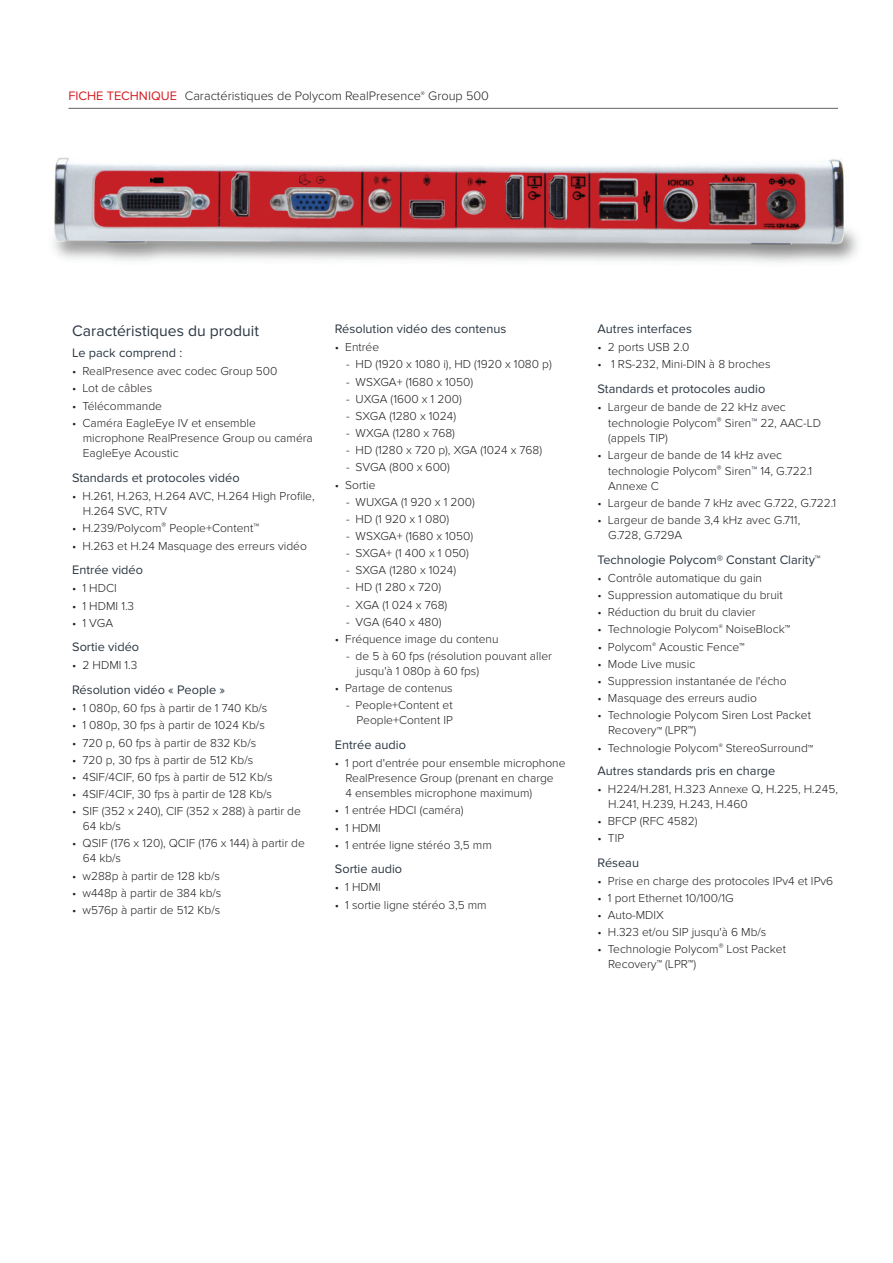
<style>
.page{position:relative;width:893px;height:1263px;background:#fff}
.page>*{position:absolute;margin:0;border:0;box-sizing:border-box;transform-origin:0 0}
.t1{font:15.75px "Proxima Nova";color:#2c3742}
.t2{font:12.75px "Proxima Nova";color:#2c3742}
.t3{font:300 12.75px "Proxima Nova";color:#231f20}
.t4{font:300 12px/15px "Proxima Nova";color:#231f20}
.s1{font-weight:400;color:#d41b21}
.s2{font-weight:400;font-size:12.75px;color:#2c3742}
</style>
<div class="page">
<hr style="left:68px;top:108px;width:770px;height:1px;background:#636366">
<img style="left:53px;top:157px;width:805px;height:106px">
<p class="t3" style="left:68px;top:88px;width:422px"><span class="s1">FICHE TECHNIQUE</span> Caractéristiques de Polycom RealPresence<sup>®</sup> Group 500</p>
<h1 class="t1" style="left:72px;top:321px;width:188px">Caractéristiques du produit</h1>
<p class="t2" style="left:72px;top:346px;width:112px">Le pack comprend :</p>
<p class="t4" style="left:72px;top:364px;width:207px">• RealPresence avec codec Group 500</p>
<p class="t4" style="left:72px;top:381px;width:81px">• Lot de câbles</p>
<p class="t4" style="left:72px;top:398px;width:91px">• Télécommande</p>
<p class="t4" style="left:83px;top:415px;width:232px;text-indent:-10px">• Caméra EagleEye IV et ensemble microphone RealPresence Group ou caméra<br>EagleEye Acoustic</p>
<p class="t2" style="left:72px;top:470px;width:169px">Standards et protocoles vidéo</p>
<p class="t4" style="left:83px;top:488px;width:233px;text-indent:-10px">• H.261, H.263, H.264 AVC, H.264 High Profile,<br>H.264 SVC, RTV</p>
<p class="t4" style="left:72px;top:521px;width:188px">• H.239/Polycom<sup>®</sup> People+Content<span class="s2">™</span></p>
<p class="t4" style="left:72px;top:538px;width:236px">• H.263 et H.24 Masquage des erreurs vidéo</p>
<p class="t2" style="left:72px;top:563px;width:72px">Entrée vidéo</p>
<p class="t4" style="left:72px;top:581px;width:46px">• 1 HDCI</p>
<p class="t4" style="left:72px;top:598px;width:63px">• 1 HDMI 1.3</p>
<p class="t4" style="left:72px;top:615px;width:42px">• 1 VGA</p>
<p class="t2" style="left:72px;top:640px;width:68px">Sortie vidéo</p>
<p class="t4" style="left:72px;top:658px;width:67px">• 2 HDMI 1.3</p>
<p class="t2" style="left:72px;top:683px;width:155px">Résolution vidéo « People »</p>
<p class="t4" style="left:72px;top:701px;width:197px">• 1 080p, 60 fps à partir de 1 740 Kb/s</p>
<p class="t4" style="left:72px;top:718px;width:194px">• 1 080p, 30 fps à partir de 1024 Kb/s</p>
<p class="t4" style="left:72px;top:735px;width:186px">• 720 p, 60 fps à partir de 832 Kb/s</p>
<p class="t4" style="left:72px;top:752px;width:182px">• 720 p, 30 fps à partir de 512 Kb/s</p>
<p class="t4" style="left:72px;top:769px;width:202px">• 4SIF/4CIF, 60 fps à partir de 512 Kb/s</p>
<p class="t4" style="left:72px;top:787px;width:201px">• 4SIF/4CIF, 30 fps à partir de 128 Kb/s</p>
<p class="t4" style="left:83px;top:804px;width:220px;text-indent:-10px">• SIF (352 x 240), CIF (352 x 288) à partir de<br>64 kb/s</p>
<p class="t4" style="left:83px;top:836px;width:224px;text-indent:-10px">• QSIF (176 x 120), QCIF (176 x 144) à partir de<br>64 kb/s</p>
<p class="t4" style="left:72px;top:868px;width:149px">• w288p à partir de 128 kb/s</p>
<p class="t4" style="left:72px;top:885px;width:151px">• w448p à partir de 384 kb/s</p>
<p class="t4" style="left:72px;top:902px;width:150px">• w576p à partir de 512 Kb/s</p>
<p class="t2" style="left:335px;top:322px;width:173px">Résolution vidéo des contenus</p>
<p class="t4" style="left:335px;top:340px;width:46px">• Entrée</p>
<p class="t4" style="left:346px;top:357px;width:207px">- HD (1920 x 1080 i), HD (1920 x 1080 p)</p>
<p class="t4" style="left:346px;top:374px;width:129px">- WSXGA+ (1680 x 1050)</p>
<p class="t4" style="left:346px;top:391px;width:117px">- UXGA (1600 x 1 200)</p>
<p class="t4" style="left:346px;top:408px;width:112px">- SXGA (1280 x 1024)</p>
<p class="t4" style="left:346px;top:426px;width:110px">- WXGA (1280 x 768)</p>
<p class="t4" style="left:346px;top:443px;width:198px">- HD (1280 x 720 p), XGA (1024 x 768)</p>
<p class="t4" style="left:346px;top:460px;width:105px">- SVGA (800 x 600)</p>
<p class="t4" style="left:335px;top:477px;width:42px">• Sortie</p>
<p class="t4" style="left:346px;top:494px;width:130px">- WUXGA (1 920 x 1 200)</p>
<p class="t4" style="left:346px;top:511px;width:105px">- HD (1 920 x 1 080)</p>
<p class="t4" style="left:346px;top:529px;width:129px">- WSXGA+ (1680 x 1050)</p>
<p class="t4" style="left:346px;top:546px;width:124px">- SXGA+ (1 400 x 1 050)</p>
<p class="t4" style="left:346px;top:563px;width:112px">- SXGA (1280 x 1024)</p>
<p class="t4" style="left:346px;top:580px;width:97px">- HD (1 280 x 720)</p>
<p class="t4" style="left:346px;top:597px;width:103px">- XGA (1 024 x 768)</p>
<p class="t4" style="left:346px;top:614px;width:97px">- VGA (640 x 480)</p>
<p class="t4" style="left:335px;top:632px;width:165px">• Fréquence image du contenu</p>
<p class="t4" style="left:357px;top:649px;width:197px;text-indent:-10px">- de 5 à 60 fps (résolution pouvant aller jusqu'à 1 080p à 60 fps)</p>
<p class="t4" style="left:335px;top:681px;width:119px">• Partage de contenus</p>
<p class="t4" style="left:346px;top:698px;width:108px;text-align:right">- People+Content et<br>People+Content IP</p>
<p class="t2" style="left:335px;top:738px;width:73px">Entrée audio</p>
<p class="t4" style="left:345px;top:756px;width:222px;text-indent:-10px">• 1 port d'entrée pour ensemble microphone<br>RealPresence Group (prenant en charge<br>4 ensembles microphone maximum)</p>
<p class="t4" style="left:335px;top:803px;width:130px">• 1 entrée HDCI (caméra)</p>
<p class="t4" style="left:335px;top:820px;width:47px">• 1 HDMI</p>
<p class="t4" style="left:335px;top:837px;width:158px">• 1 entrée ligne stéréo 3,5 mm</p>
<p class="t2" style="left:335px;top:862px;width:69px">Sortie audio</p>
<p class="t4" style="left:335px;top:880px;width:47px">• 1 HDMI</p>
<p class="t4" style="left:335px;top:897px;width:153px">• 1 sortie ligne stéréo 3,5 mm</p>
<p class="t2" style="left:598px;top:322px;width:96px">Autres interfaces</p>
<p class="t4" style="left:598px;top:340px;width:93px">• 2 ports USB 2.0</p>
<p class="t4" style="left:598px;top:357px;width:174px">• 1 RS-232, Mini-DIN à 8 broches</p>
<p class="t2" style="left:598px;top:382px;width:169px">Standards et protocoles audio</p>
<p class="t4" style="left:608px;top:400px;width:214px;text-indent:-10px">• Largeur de bande de 22 kHz avec technologie Polycom<sup>®</sup> Siren<span class="s2">™</span> 22, AAC-LD (appels TIP)</p>
<p class="t4" style="left:608px;top:447px;width:205px;text-indent:-10px">• Largeur de bande de 14 kHz avec technologie Polycom<sup>®</sup> Siren<span class="s2">™</span> 14, G.722.1<br>Annexe C</p>
<p class="t4" style="left:598px;top:496px;width:240px">• Largeur de bande 7 kHz avec G.722, G.722.1</p>
<p class="t4" style="left:608px;top:513px;width:194px;text-indent:-10px">• Largeur de bande 3,4 kHz avec G.711,<br>G.728, G.729A</p>
<p class="t2" style="left:598px;top:552px;width:225px">Technologie Polycom® Constant Clarity™</p>
<p class="t4" style="left:598px;top:570px;width:166px">• Contrôle automatique du gain</p>
<p class="t4" style="left:598px;top:588px;width:187px">• Suppression automatique du bruit</p>
<p class="t4" style="left:598px;top:605px;width:160px">• Réduction du bruit du clavier</p>
<p class="t4" style="left:598px;top:622px;width:194px">• Technologie Polycom<sup>®</sup> NoiseBlock™</p>
<p class="t4" style="left:598px;top:639px;width:148px">• Polycom<sup>®</sup> Acoustic Fence™</p>
<p class="t4" style="left:598px;top:656px;width:99px">• Mode Live music</p>
<p class="t4" style="left:598px;top:673px;width:190px">• Suppression instantanée de l'écho</p>
<p class="t4" style="left:598px;top:691px;width:161px">• Masquage des erreurs audio</p>
<p class="t4" style="left:608px;top:708px;width:204px;text-indent:-10px">• Technologie Polycom Siren Lost Packet<br>Recovery™ (LPR™)</p>
<p class="t4" style="left:598px;top:741px;width:217px">• Technologie Polycom<sup>®</sup> StereoSurround™</p>
<p class="t2" style="left:598px;top:763px;width:179px">Autres standards pris en charge</p>
<p class="t4" style="left:608px;top:781px;width:231px;text-indent:-10px">• H224/H.281, H.323 Annexe Q, H.225, H.245,<br>H.241, H.239, H.243, H.460</p>
<p class="t4" style="left:598px;top:813px;width:101px">• BFCP (RFC 4582)</p>
<p class="t4" style="left:598px;top:830px;width:28px">• TIP</p>
<p class="t2" style="left:598px;top:855px;width:43px">Réseau</p>
<p class="t4" style="left:598px;top:873px;width:237px">• Prise en charge des protocoles IPv4 et IPv6</p>
<p class="t4" style="left:598px;top:890px;width:138px">• 1 port Ethernet 10/100/1G</p>
<p class="t4" style="left:598px;top:907px;width:68px">• Auto-MDIX</p>
<p class="t4" style="left:598px;top:925px;width:170px">• H.323 et/ou SIP jusqu'à 6 Mb/s</p>
<p class="t4" style="left:608px;top:942px;width:179px;text-indent:-11px">• Technologie Polycom<sup>®</sup> Lost Packet<br>Recovery™ (LPR™)</p>
</div>
